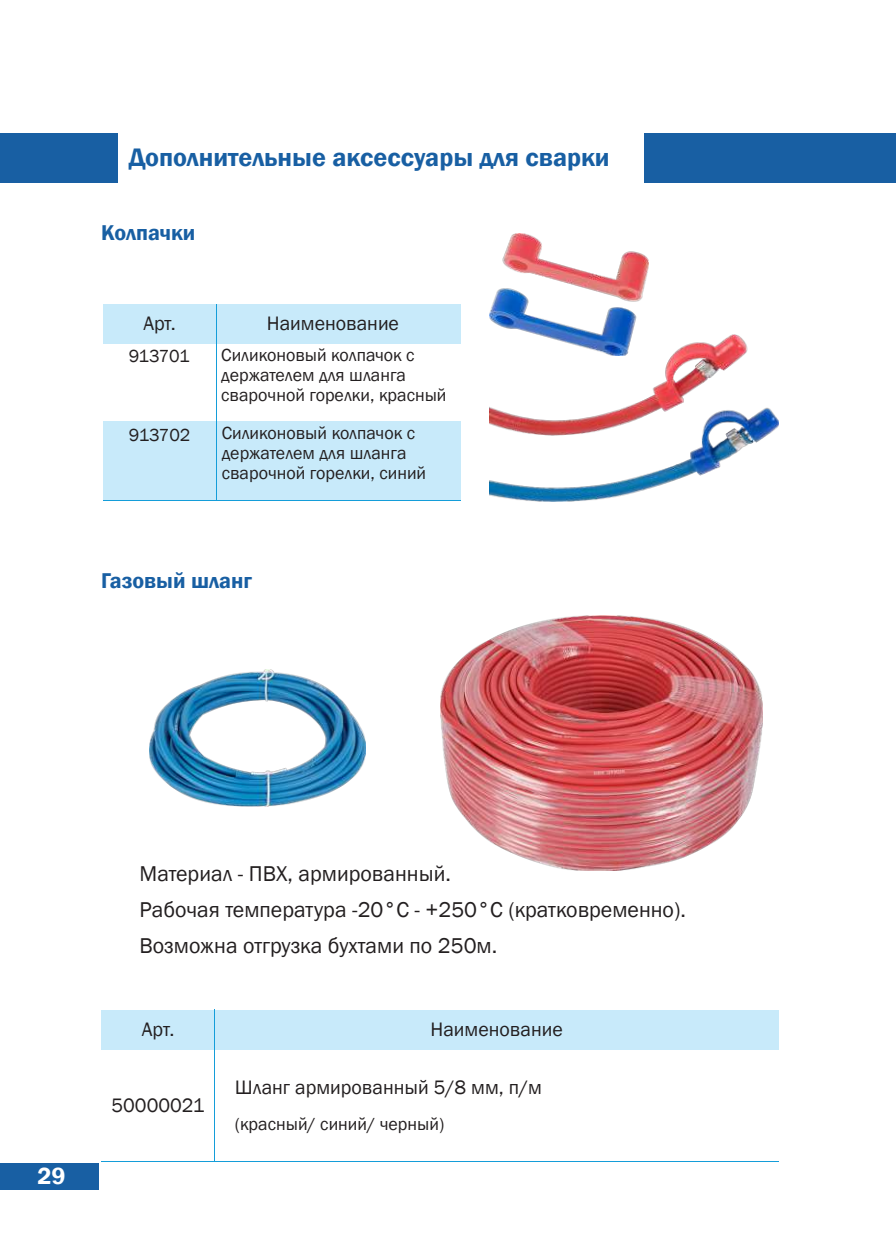
<style>
.page{position:relative;width:896px;height:1248px;background:#fff}
.page>*{position:absolute;margin:0;border:0;box-sizing:border-box;transform-origin:0 0}
.t1{font:600 26px "Franklin Gothic";color:#185fa3}
.t2{font:600 24px "Franklin Gothic";color:#fff}
.t3{font:22px/36px "Franklin Gothic";color:#231f20}
.t4{font:600 22px "Franklin Gothic";color:#185fa3}
.t5{font:20px "Franklin Gothic";color:#231f20}
.t6{font:18px/20px "Franklin Gothic";color:#231f20}
</style>
<div class="page">
<div style="left:645px;top:133px;width:251px;height:49px;background:#185fa3"></div>
<div style="left:0;top:133px;width:117px;height:49px;background:#185fa3"></div>
<div style="left:0;top:1162px;width:99px;height:27px;background:#185fa3"></div>
<div style="left:103px;top:304px;width:357px;height:39px;background:#c8eafa"></div>
<div style="left:103px;top:421px;width:357px;height:79px;background:#c8eafa"></div>
<hr style="left:103px;top:500px;width:357px;height:1px;background:#149dd9">
<hr style="left:216px;top:304px;width:1px;height:196px;background:#149dd9">
<div style="left:101px;top:1009px;width:678px;height:40px;background:#c8eafa"></div>
<hr style="left:101px;top:1161px;width:678px;height:1px;background:#149dd9">
<hr style="left:214px;top:1009px;width:1px;height:152px;background:#149dd9">
<img style="left:489px;top:334px;width:289px;height:167px">
<img style="left:489px;top:234px;width:160px;height:121px">
<img style="left:150px;top:669px;width:215px;height:137px">
<img style="left:440px;top:615px;width:323px;height:255px">
<h1 class="t1" style="left:129px;top:141px;width:482px">Дополнительные аксессуары для сварки</h1>
<p class="t4" style="left:101px;top:219px;width:96px">Колпачки</p>
<p class="t5" style="left:143px;top:311px;width:34px">Арт.</p>
<p class="t6" style="left:129px;top:346px;width:62px">913701</p>
<p class="t6" style="left:129px;top:426px;width:63px">913702</p>
<p class="t5" style="left:267px;top:311px;width:134px">Наименование</p>
<p class="t6" style="left:221px;top:345px;width:227px">Силиконовый колпачок с держателем для шланга сварочной горелки, красный</p>
<p class="t6" style="left:222px;top:423px;width:206px">Силиконовый колпачок с держателем для шланга сварочной горелки, синий</p>
<p class="t4" style="left:101px;top:566px;width:153px">Газовый шланг</p>
<h2 class="t2" style="left:37px;top:1160px;width:30px">29</h2>
<p class="t3" style="left:140px;top:855px;width:548px">Материал - ПВХ, армированный.<br>Рабочая температура -20°С - +250°С (кратковременно).<br>Возможна отгрузка бухтами по 250м.</p>
<p class="t5" style="left:142px;top:1017px;width:34px">Арт.</p>
<p class="t5" style="left:112px;top:1093px;width:95px">50000021</p>
<p class="t5" style="left:430px;top:1017px;width:134px">Наименование</p>
<p class="t5" style="left:235px;top:1075px;width:309px">Шланг армированный 5/8 мм, п/м</p>
<p class="t6" style="left:235px;top:1114px;width:211px">(красный/ синий/ черный)</p>
</div>
